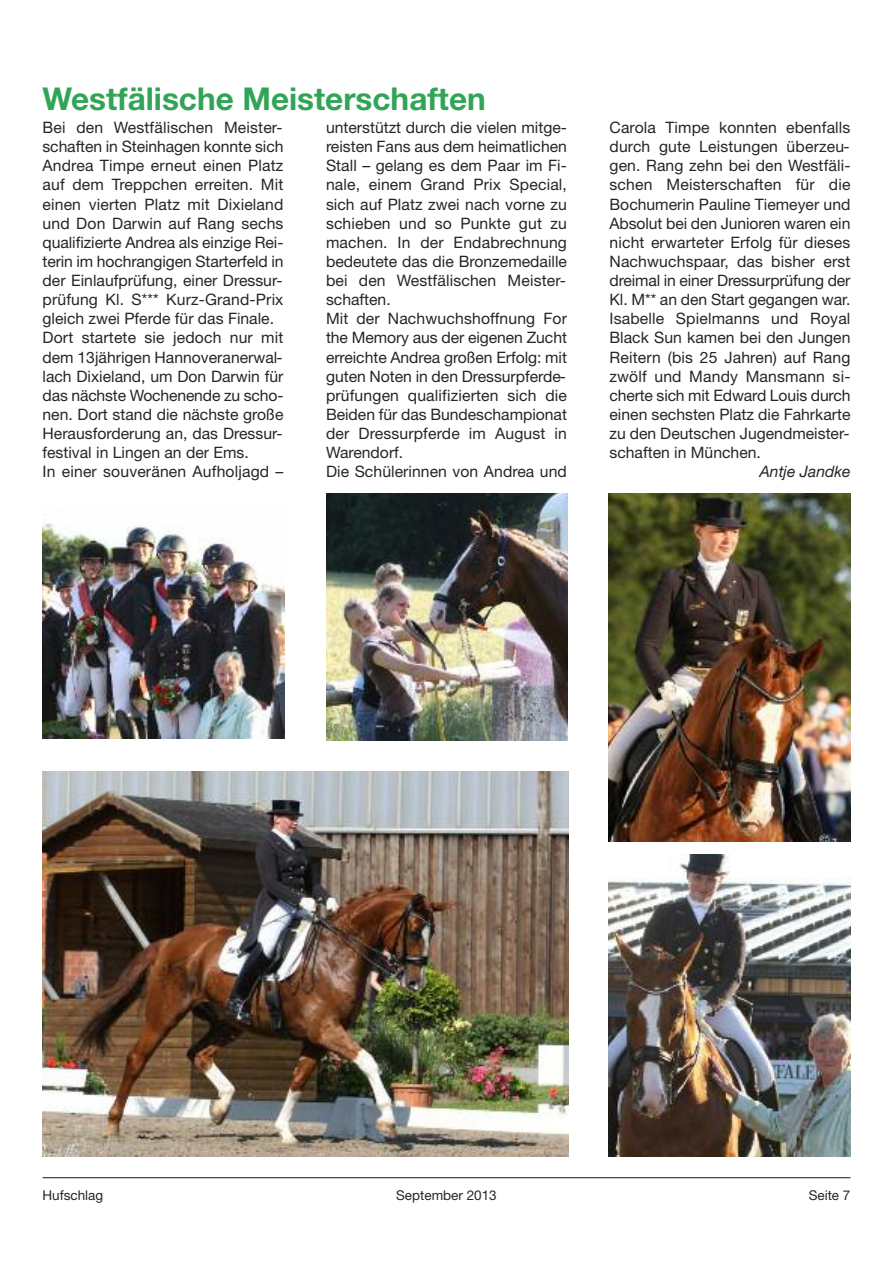
<style>
.page{position:relative;width:893px;height:1263px;background:#fff}
.page>*{position:absolute;margin:0;border:0;box-sizing:border-box;transform-origin:0 0}
.t1{font:700 31.5px "Helvetica Neue";color:#32a457}
.t2{font:15.75px/19.2px "Helvetica Neue";color:#272627}
.t3{font:italic 15.75px "Helvetica Neue";color:#272627}
.t4{font:13.5px "Helvetica Neue";color:#272627}
</style>
<div class="page">
<img style="left:608px;top:493px;width:242px;height:349px">
<hr style="left:43px;top:1177px;width:807px;height:1px;background:#272627">
<img style="left:608px;top:855px;width:242px;height:302px">
<img style="left:43px;top:523px;width:242px;height:215px">
<img style="left:326px;top:493px;width:242px;height:248px">
<img style="left:43px;top:771px;width:525px;height:386px">
<h1 class="t1" style="left:43px;top:87px;width:445px">Westfälische Meisterschaften</h1>
<p class="t2" style="left:43px;top:119px;width:242px">Bei den Westfälischen Meister&shy;schaften in Steinhagen konnte sich Andrea Timpe erneut einen Platz auf dem Treppchen erreiten. Mit einen vierten Platz mit Dixieland und Don Darwin auf Rang sechs qualifizierte Andrea als einzige Rei&shy;terin im hochrangigen Starterfeld in der Einlaufprüfung, einer Dressur&shy;prüfung Kl. S*** Kurz-Grand-Prix gleich zwei Pferde für das Finale.<br>Dort startete sie jedoch nur mit dem 13jährigen Hannoveranerwal&shy;lach Dixieland, um Don Darwin für das nächste Wochenende zu scho&shy;nen. Dort stand die nächste große Herausforderung an, das Dressur&shy;festival in Lingen an der Ems.<br>In einer souveränen Aufholjagd –</p>
<p class="t2" style="left:326px;top:119px;width:242px">unterstützt durch die vielen mitge&shy;reisten Fans aus dem heimatlichen<br>Stall – gelang es dem Paar im Fi&shy;nale, einem Grand Prix Special, sich auf Platz zwei nach vorne zu schieben und so Punkte gut zu machen. In der Endabrechnung bedeutete das die Bronzemedaille bei den Westfälischen Meister&shy;schaften.<br>Mit der Nachwuchshoffnung For the Memory aus der eigenen Zucht erreichte Andrea großen Erfolg: mit guten Noten in den Dressurpferde&shy;prüfungen qualifizierten sich die<br>Beiden für das Bundeschampionat der Dressurpferde im August in<br>Warendorf.<br>Die Schülerinnen von Andrea und</p>
<p class="t2" style="left:609px;top:119px;width:242px;text-align:justify">Carola Timpe konnten ebenfalls durch gute Leistungen überzeu&shy;gen. Rang zehn bei den Westfäli&shy;schen Meisterschaften für die Bochumerin Pauline Tiemeyer und Absolut bei den Junioren waren ein nicht erwarteter Erfolg für dieses Nachwuchspaar, das bisher erst dreimal in einer Dressurprüfung der Kl. M** an den Start gegangen war.<br>Isabelle Spielmanns und Royal Black Sun kamen bei den Jungen Reitern (bis 25 Jahren) auf Rang zwölf und Mandy Mansmann si&shy;cherte sich mit Edward Louis durch einen sechsten Platz die Fahrkarte zu den Deutschen Jugendmeister&shy;schaften in München.</p>
<p class="t3" style="left:759px;top:466px;width:93px">Antje Jandke</p>
<p class="t4" style="left:43px;top:1190px;width:62px">Hufschlag</p>
<p class="t4" style="left:396px;top:1190px;width:102px">September 2013</p>
<p class="t4" style="left:809px;top:1190px;width:43px">Seite 7</p>
</div>
